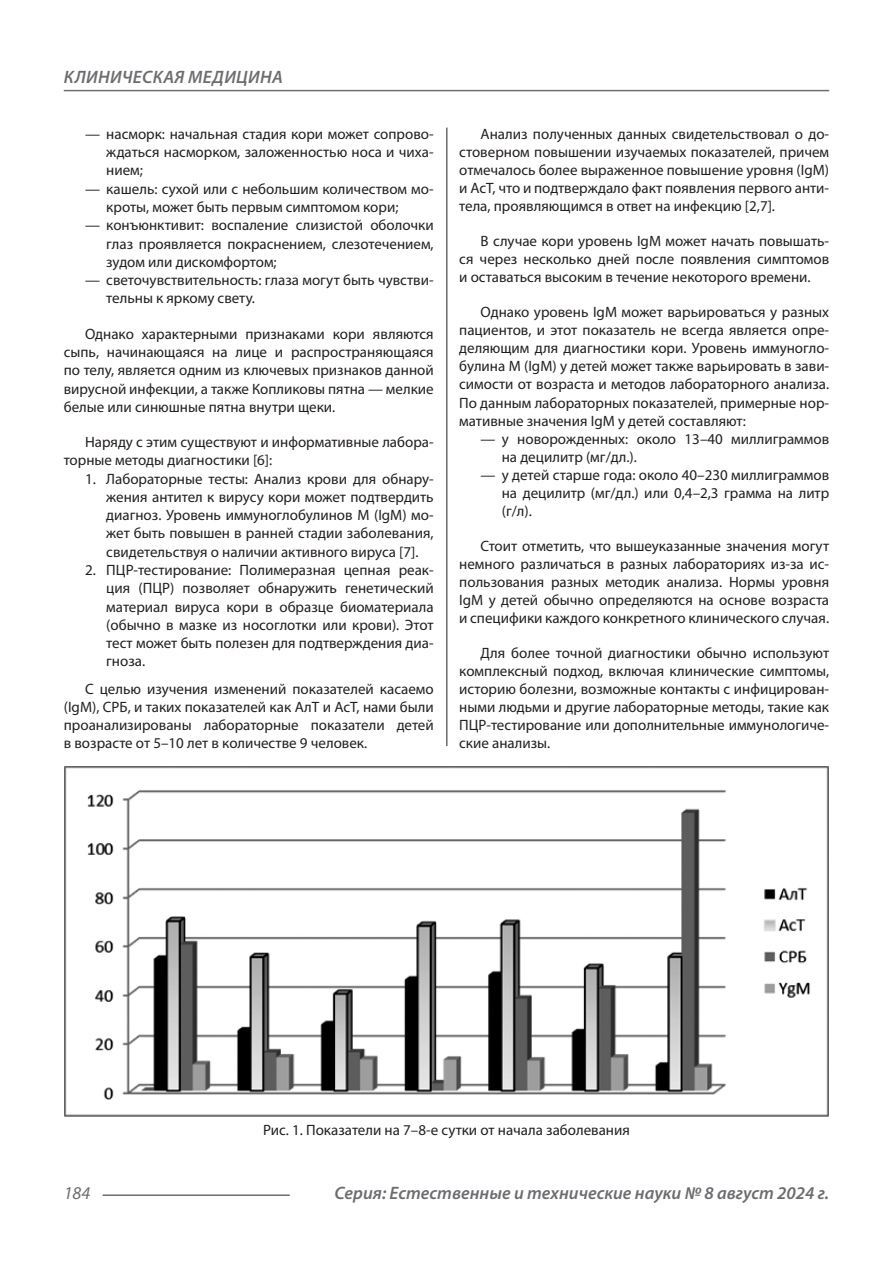
<style>
.page{position:relative;width:893px;height:1263px;background:#fff}
.page>*{position:absolute;margin:0;border:0;box-sizing:border-box;transform-origin:0 0}
.t1{font:italic 600 18px "Myriad Pro";color:#6c6d70}
.t2{font:italic 600 18px "Myriad Pro";letter-spacing:.02em;color:#6c6d70}
.t3{font:italic 18px "Myriad Pro";color:#6c6d70}
.Статья_текст{font:15px/18px "Myriad Pro";color:#231f20;text-align:justify}
</style>
<div class="page">
<hr style="left:446px;top:128px;width:1px;height:1007px;background:#231f20">
<hr style="left:103px;top:1194px;width:187px;height:2px;background:#6c6d70">
<hr style="left:64px;top:90px;width:765px;height:1px;background:#6c6d70">
<div style="left:442px;top:746px;width:10px;height:20px;background:#fff"></div>
<img style="left:64px;top:766px;width:765px;height:351px">
<p class="t2" style="left:64px;top:66px;width:220px">КЛИНИЧЕСКАЯ МЕДИЦИНА</p>
<p class="Статья_текст" style="left:106px;top:124px;width:329px;text-indent:-21px">— насморк: начальная стадия кори может сопрово&shy;ждаться насморком, заложенностью носа и чиха&shy;нием;</p>
<p class="Статья_текст" style="left:106px;top:179px;width:329px;text-indent:-21px">— кашель: сухой или с небольшим количеством мо&shy;кроты, может быть первым симптомом кори;</p>
<p class="Статья_текст" style="left:106px;top:216px;width:329px;text-indent:-21px">— конъюнктивит: воспаление слизистой оболочки глаз проявляется покраснением, слезотечением, зудом или дискомфортом;</p>
<p class="Статья_текст" style="left:106px;top:271px;width:329px;text-indent:-21px">— светочувствительность: глаза могут быть чувстви&shy;тельны к яркому свету.</p>
<p class="Статья_текст" style="left:64px;top:324px;width:371px;text-indent:21px">Однако характерными признаками кори являются сыпь, начинающаяся на лице и распространяющаяся по телу, является одним из ключевых признаков данной вирусной инфекции, а также Копликовы пятна — мелкие белые или синюшные пятна внутри щеки.</p>
<p class="Статья_текст" style="left:64px;top:433px;width:371px;text-indent:21px">Наряду с этим существуют и информативные лабора&shy;торные методы диагностики [6]:</p>
<p class="Статья_текст" style="left:106px;top:469px;width:329px;text-indent:-21px">1. Лабораторные тесты: Анализ крови для обнару&shy;жения антител к вирусу кори может подтвердить диагноз. Уровень иммуноглобулинов M (IgM) мо&shy;жет быть повышен в ранней стадии заболевания, свидетельствуя о наличии активного вируса [7].</p>
<p class="Статья_текст" style="left:106px;top:561px;width:329px;text-indent:-21px">2. ПЦР-тестирование: Полимеразная цепная реак&shy;ция (ПЦР) позволяет обнаружить генетический материал вируса кори в образце биоматериала (обычно в мазке из носоглотки или крови). Этот тест может быть полезен для подтверждения диа&shy;гноза.</p>
<p class="Статья_текст" style="left:64px;top:680px;width:371px;text-indent:21px">С целью изучения изменений показателей касаемо (IgM), СРБ, и таких показателей как АлТ и АсТ, нами были проанализированы лабораторные показатели детей в возрасте от 5–10 лет в количестве 9 человек.</p>
<p class="Статья_текст" style="left:459px;top:125px;width:371px;text-indent:21px">Анализ полученных данных свидетельствовал о до&shy;стоверном повышении изучаемых показателей, причем отмечалось более выраженное повышение уровня (IgM) и АсТ, что и подтверждало факт появления первого анти&shy;тела, проявляющимся в ответ на инфекцию [2,7].</p>
<p class="Статья_текст" style="left:459px;top:232px;width:371px;text-indent:21px">В случае кори уровень IgM может начать повышать&shy;ся через несколько дней после появления симптомов и оставаться высоким в течение некоторого времени.</p>
<p class="Статья_текст" style="left:459px;top:303px;width:371px;text-indent:21px">Однако уровень IgM может варьироваться у разных пациентов, и этот показатель не всегда является опре&shy;деляющим для диагностики кори. Уровень иммуногло&shy;булина М (IgM) у детей может также варьировать в зави&shy;симости от возраста и методов лабораторного анализа.<br>По данным лабораторных показателей, примерные нор&shy;мативные значения IgM у детей составляют:</p>
<p class="Статья_текст" style="left:502px;top:429px;width:329px;text-indent:-21px">— у новорожденных: около 13–40 миллиграммов на децилитр (мг/дл.).</p>
<p class="Статья_текст" style="left:502px;top:465px;width:329px;text-indent:-21px">— у детей старше года: около 40–230 миллиграммов на децилитр (мг/дл.) или 0,4–2,3 грамма на литр (г/л).</p>
<p class="Статья_текст" style="left:459px;top:537px;width:371px;text-indent:21px">Стоит отметить, что вышеуказанные значения могут немного различаться в разных лабораториях из-за ис&shy;пользования разных методик анализа. Нормы уровня IgM у детей обычно определяются на основе возраста и специфики каждого конкретного клинического случая.</p>
<p class="Статья_текст" style="left:459px;top:644px;width:371px;text-indent:21px">Для более точной диагностики обычно используют комплексный подход, включая клинические симптомы, историю болезни, возможные контакты с инфицирован&shy;ными людьми и другие лабораторные методы, такие как ПЦР-тестирование или дополнительные иммунологиче&shy;ские анализы.</p>
<p class="Статья_текст" style="left:263px;top:1121px;width:368px">Рис. 1. Показатели на 7–8-е сутки от начала заболевания</p>
<p class="t3" style="left:64px;top:1182px;width:28px">184</p>
<p class="t1" style="left:334px;top:1182px;width:496px">Серия: Естественные и технические науки № 8 август 2024 г.</p>
</div>
